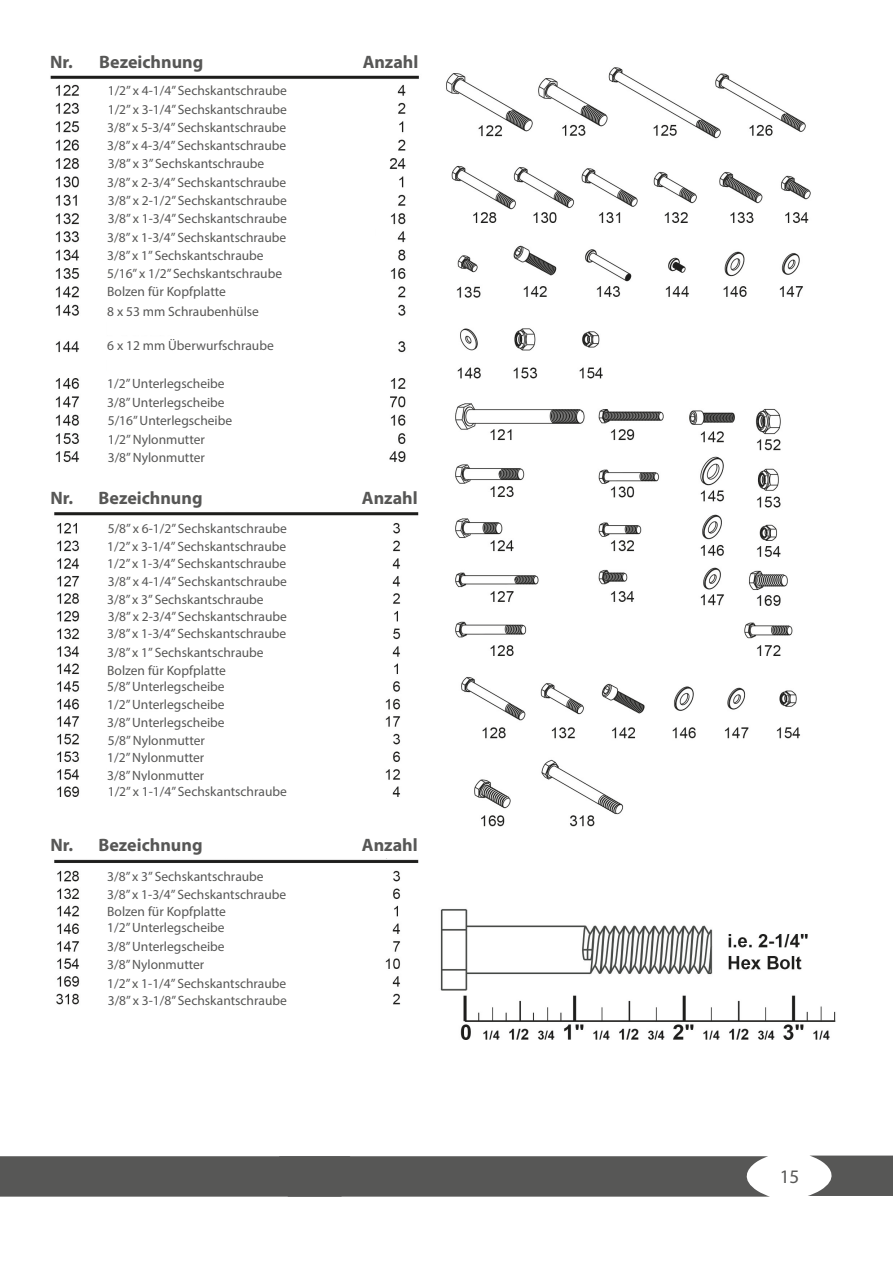
<style>
.page{position:relative;width:893px;height:1263px;background:#fff}
.page>*{position:absolute;margin:0;border:0;box-sizing:border-box;transform-origin:0 0}
.t1{font:19.2px "Myriad Pro";color:#575756}
.t2{font:700 18px "Myriad Pro";color:#575756}
.t3{font:13.5px "Myriad Pro";color:#575756}
</style>
<div class="page">
<img style="left:50px;top:67px;width:786px;height:973px">
<div style="left:0;top:1156px;width:768px;height:40px;background:#575756"></div>
<svg style="left:808px;top:1155px;width:85px;height:41px"></svg>
<div style="left:108px;top:80px;width:216px;height:17px;background:#fff"></div>
<div style="left:108px;top:99px;width:216px;height:18px;background:#fff"></div>
<div style="left:107px;top:117px;width:216px;height:17px;background:#fff"></div>
<div style="left:107px;top:135px;width:216px;height:17px;background:#fff"></div>
<div style="left:108px;top:153px;width:216px;height:18px;background:#fff"></div>
<div style="left:107px;top:171px;width:216px;height:18px;background:#fff"></div>
<div style="left:108px;top:190px;width:216px;height:17px;background:#fff"></div>
<div style="left:108px;top:208px;width:216px;height:17px;background:#fff"></div>
<div style="left:107px;top:226px;width:268px;height:18px;background:#fff"></div>
<div style="left:107px;top:244px;width:268px;height:18px;background:#fff"></div>
<div style="left:107px;top:263px;width:268px;height:17px;background:#fff"></div>
<div style="left:107px;top:281px;width:268px;height:17px;background:#fff"></div>
<div style="left:107px;top:373px;width:268px;height:17px;background:#fff"></div>
<div style="left:107px;top:391px;width:268px;height:18px;background:#fff"></div>
<div style="left:108px;top:410px;width:268px;height:17px;background:#fff"></div>
<div style="left:108px;top:428px;width:268px;height:18px;background:#fff"></div>
<div style="left:108px;top:447px;width:268px;height:17px;background:#fff"></div>
<div style="left:107px;top:747px;width:268px;height:17px;background:#fff"></div>
<div style="left:107px;top:764px;width:268px;height:18px;background:#fff"></div>
<div style="left:108px;top:729px;width:268px;height:18px;background:#fff"></div>
<div style="left:107px;top:694px;width:268px;height:17px;background:#fff"></div>
<div style="left:107px;top:712px;width:268px;height:17px;background:#fff"></div>
<div style="left:107px;top:676px;width:268px;height:18px;background:#fff"></div>
<div style="left:107px;top:660px;width:268px;height:17px;background:#fff"></div>
<div style="left:107px;top:589px;width:216px;height:17px;background:#fff"></div>
<div style="left:107px;top:917px;width:268px;height:17px;background:#fff"></div>
<div style="left:107px;top:935px;width:268px;height:18px;background:#fff"></div>
<div style="left:107px;top:954px;width:268px;height:17px;background:#fff"></div>
<div style="left:107px;top:866px;width:216px;height:17px;background:#fff"></div>
<div style="left:107px;top:623px;width:216px;height:17px;background:#fff"></div>
<div style="left:107px;top:883px;width:216px;height:18px;background:#fff"></div>
<div style="left:107px;top:901px;width:268px;height:17px;background:#fff"></div>
<div style="left:107px;top:535px;width:216px;height:18px;background:#fff"></div>
<div style="left:108px;top:518px;width:216px;height:17px;background:#fff"></div>
<div style="left:107px;top:553px;width:216px;height:17px;background:#fff"></div>
<div style="left:108px;top:570px;width:216px;height:18px;background:#fff"></div>
<div style="left:108px;top:605px;width:255px;height:18px;background:#fff"></div>
<div style="left:107px;top:641px;width:231px;height:18px;background:#fff"></div>
<div style="left:108px;top:781px;width:257px;height:17px;background:#fff"></div>
<div style="left:107px;top:972px;width:257px;height:18px;background:#fff"></div>
<div style="left:108px;top:990px;width:257px;height:17px;background:#fff"></div>
<div style="left:107px;top:304px;width:268px;height:31px;background:#fff"></div>
<div style="left:107px;top:338px;width:268px;height:35px;background:#fff"></div>
<div style="left:50px;top:45px;width:58px;height:30px;background:#fff"></div>
<div style="left:99px;top:45px;width:173px;height:30px;background:#fff"></div>
<div style="left:339px;top:45px;width:79px;height:30px;background:#fff"></div>
<div style="left:50px;top:481px;width:58px;height:30px;background:#fff"></div>
<div style="left:98px;top:481px;width:173px;height:30px;background:#fff"></div>
<div style="left:338px;top:481px;width:80px;height:30px;background:#fff"></div>
<div style="left:50px;top:828px;width:58px;height:30px;background:#fff"></div>
<div style="left:98px;top:828px;width:173px;height:30px;background:#fff"></div>
<div style="left:338px;top:828px;width:80px;height:30px;background:#fff"></div>
<div style="left:438px;top:856px;width:397px;height:51px;background:#fff"></div>
<p class="t2" style="left:50px;top:50px;width:24px">Nr.</p>
<p class="t2" style="left:99px;top:50px;width:106px">Bezeichnung</p>
<p class="t2" style="left:363px;top:50px;width:57px">Anzahl</p>
<p class="t3" style="left:108px;top:82px;width:181px">1/2” x 4-1/4” Sechskantschraube</p>
<p class="t3" style="left:108px;top:101px;width:181px">1/2” x 3-1/4” Sechskantschraube</p>
<p class="t3" style="left:107px;top:119px;width:181px">3/8” x 5-3/4” Sechskantschraube</p>
<p class="t3" style="left:107px;top:137px;width:181px">3/8” x 4-3/4” Sechskantschraube</p>
<p class="t3" style="left:108px;top:156px;width:158px">3/8” x 3” Sechskantschraube</p>
<p class="t3" style="left:107px;top:174px;width:181px">3/8” x 2-3/4” Sechskantschraube</p>
<p class="t3" style="left:108px;top:192px;width:181px">3/8” x 2-1/2” Sechskantschraube</p>
<p class="t3" style="left:108px;top:210px;width:181px">3/8” x 1-3/4” Sechskantschraube</p>
<p class="t3" style="left:107px;top:229px;width:181px">3/8” x 1-3/4” Sechskantschraube</p>
<p class="t3" style="left:107px;top:247px;width:158px">3/8” x 1” Sechskantschraube</p>
<p class="t3" style="left:107px;top:265px;width:176px">5/16” x 1/2” Sechskantschraube</p>
<p class="t3" style="left:107px;top:283px;width:120px">Bolzen für Kopfplatte</p>
<p class="t3" style="left:107px;top:303px;width:153px">8 x 53 mm Schraubenhülse</p>
<p class="t3" style="left:107px;top:337px;width:168px">6 x 12 mm Überwurfschraube</p>
<p class="t3" style="left:107px;top:375px;width:119px">1/2” Unterlegscheibe</p>
<p class="t3" style="left:107px;top:394px;width:119px">3/8” Unterlegscheibe</p>
<p class="t3" style="left:108px;top:412px;width:126px">5/16” Unterlegscheibe</p>
<p class="t3" style="left:108px;top:431px;width:99px">1/2” Nylonmutter</p>
<p class="t3" style="left:108px;top:449px;width:99px">3/8” Nylonmutter</p>
<p class="t2" style="left:50px;top:486px;width:24px">Nr.</p>
<p class="t2" style="left:99px;top:486px;width:106px">Bezeichnung</p>
<p class="t2" style="left:362px;top:486px;width:57px">Anzahl</p>
<p class="t3" style="left:108px;top:520px;width:181px">5/8” x 6-1/2” Sechskantschraube</p>
<p class="t3" style="left:107px;top:555px;width:181px">1/2” x 1-3/4” Sechskantschraube</p>
<p class="t3" style="left:108px;top:573px;width:181px">3/8” x 4-1/4” Sechskantschraube</p>
<p class="t3" style="left:108px;top:608px;width:181px">3/8” x 2-3/4” Sechskantschraube</p>
<p class="t3" style="left:107px;top:644px;width:158px">3/8” x 1” Sechskantschraube</p>
<p class="t3" style="left:107px;top:538px;width:181px">1/2” x 3-1/4” Sechskantschraube</p>
<p class="t3" style="left:107px;top:591px;width:158px">3/8” x 3” Sechskantschraube</p>
<p class="t3" style="left:107px;top:625px;width:181px">3/8” x 1-3/4” Sechskantschraube</p>
<p class="t3" style="left:107px;top:662px;width:120px">Bolzen für Kopfplatte</p>
<p class="t3" style="left:107px;top:679px;width:119px">5/8” Unterlegscheibe</p>
<p class="t3" style="left:107px;top:696px;width:119px">1/2” Unterlegscheibe</p>
<p class="t3" style="left:107px;top:714px;width:119px">3/8” Unterlegscheibe</p>
<p class="t3" style="left:108px;top:732px;width:99px">5/8” Nylonmutter</p>
<p class="t3" style="left:107px;top:749px;width:99px">1/2” Nylonmutter</p>
<p class="t3" style="left:107px;top:767px;width:99px">3/8” Nylonmutter</p>
<p class="t3" style="left:108px;top:783px;width:181px">1/2” x 1-1/4” Sechskantschraube</p>
<p class="t2" style="left:50px;top:833px;width:24px">Nr.</p>
<p class="t2" style="left:99px;top:833px;width:106px">Bezeichnung</p>
<p class="t2" style="left:362px;top:833px;width:57px">Anzahl</p>
<p class="t3" style="left:107px;top:868px;width:158px">3/8” x 3” Sechskantschraube</p>
<p class="t3" style="left:107px;top:886px;width:181px">3/8” x 1-3/4” Sechskantschraube</p>
<p class="t3" style="left:107px;top:903px;width:120px">Bolzen für Kopfplatte</p>
<p class="t3" style="left:107px;top:919px;width:119px">1/2” Unterlegscheibe</p>
<p class="t3" style="left:107px;top:938px;width:119px">3/8” Unterlegscheibe</p>
<p class="t3" style="left:107px;top:956px;width:99px">3/8” Nylonmutter</p>
<p class="t3" style="left:107px;top:975px;width:181px">1/2” x 1-1/4” Sechskantschraube</p>
<p class="t3" style="left:108px;top:992px;width:181px">3/8” x 3-1/8” Sechskantschraube</p>
<h1 class="t1" style="left:780px;top:1165px;width:21px">15</h1>
</div>
